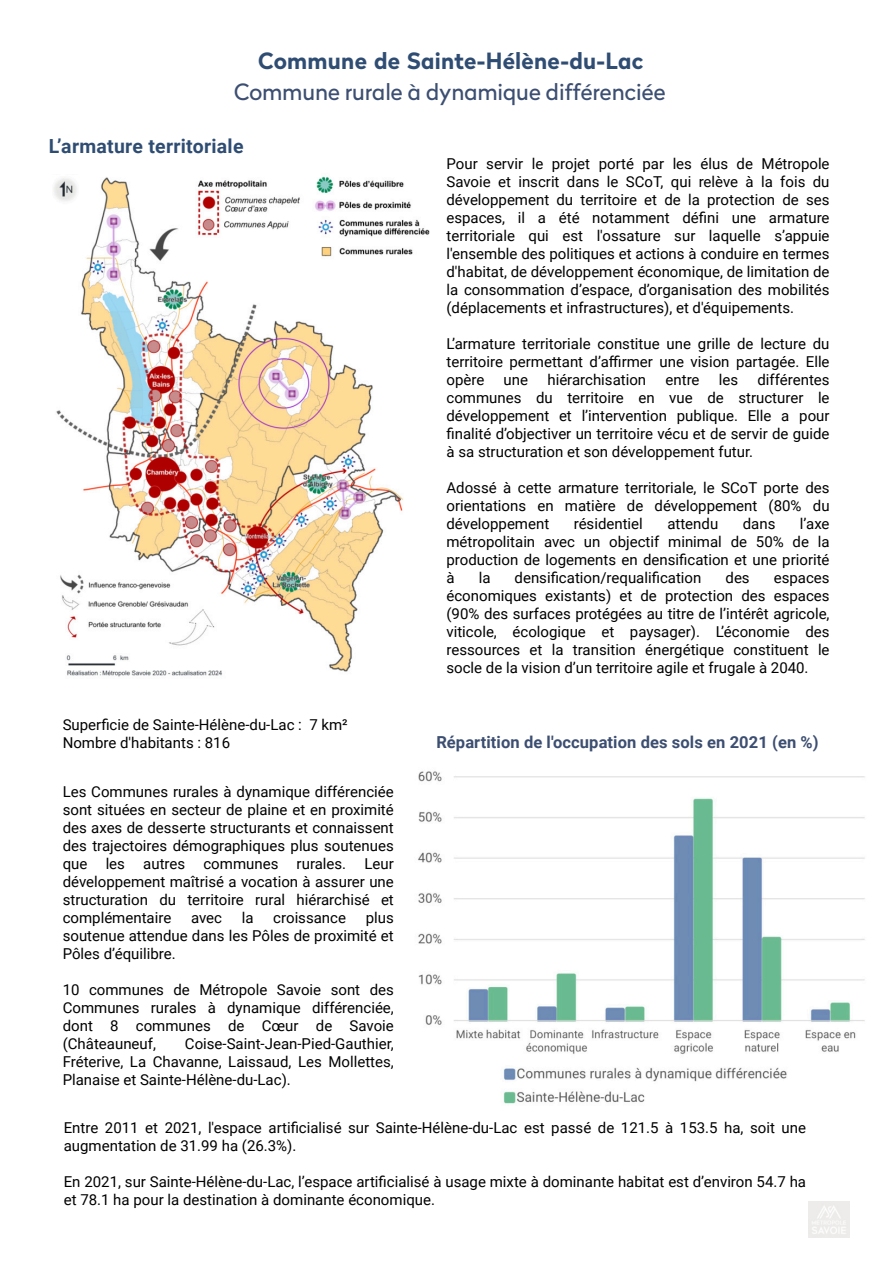
<style>
.page{position:relative;width:893px;height:1263px;background:#fff}
.page>*{position:absolute;margin:0;border:0;box-sizing:border-box;transform-origin:0 0}
.t1{font:22.35px "Radikal";letter-spacing:-.005em;color:#3c4e71}
.t2{font:700 22.35px "Radikal";letter-spacing:.01em;color:#2f4d73}
.t3{font:700 19.5px "Roboto";letter-spacing:.015em;color:#2f4d73}
.t4{font:700 16.5px "Roboto";letter-spacing:.005em;color:#3c4e71}
.t5{font:15px/18px "Roboto";color:#000;text-align:justify}
</style>
<div class="page">
<img style="left:53px;top:176px;width:377px;height:501px">
<img style="left:808px;top:1202px;width:41px;height:35px">
<img style="left:418px;top:771px;width:447px;height:333px">
<h1 class="t2" style="left:258px;top:52px;width:387px">Commune de Sainte-Hélène-du-Lac</h1>
<h1 class="t1" style="left:234px;top:83px;width:433px">Commune rurale à dynamique différenciée</h1>
<h2 class="t3" style="left:49px;top:132px;width:196px">L’armature territoriale</h2>
<p class="t5" style="left:63px;top:715px;width:286px">Superficie de Sainte-Hélène-du-Lac : 7 km²<br>Nombre d'habitants : 816</p>
<p class="t5" style="left:63px;top:782px;width:332px">Les Communes rurales à dynamique différenciée sont situées en secteur de plaine et en proximité des axes de desserte structurants et connaissent des trajectoires démographiques plus soutenues que les autres communes rurales. Leur développement maîtrisé a vocation à assurer une structuration du territoire rural hiérarchisé et complémentaire</p>
<p class="t5" style="left:63px;top:908px;width:332px;text-indent:303px">plus soutenue attendue dans les Pôles de proximité et Pôles d’équilibre.</p>
<p class="t5" style="left:63px;top:980px;width:332px">10 communes de Métropole Savoie sont des Communes rurales à dynamique différenciée, dont 8 communes de Cœur de Savoie (Châteauneuf,</p>
<p class="t5" style="left:191px;top:908px;width:33px">avec</p>
<p class="t5" style="left:242px;top:908px;width:13px">la</p>
<p class="t5" style="left:273px;top:908px;width:74px">croissance</p>
<p class="t5" style="left:63px;top:1034px;width:332px;text-indent:122px">Coise-Saint-Jean-Pied-Gauthier, Fréterive, La Chavanne, Laissaud, Les Mollettes, Planaise et Sainte-Hélène-du-Lac).</p>
<p class="t5" style="left:446px;top:154px;width:384px">Pour servir le projet porté par les élus de Métropole Savoie et inscrit dans le SCoT, qui relève à la fois du développement du territoire et de la protection de ses espaces, il a été notamment défini une armature territoriale qui est l'ossature sur laquelle s’appuie l'ensemble des politiques et actions à conduire en termes d'habitat, de développement économique, de limitation de la consommation d’espace, d’organisation des mobilités (déplacements et infrastructures), et d'équipements.</p>
<p class="t5" style="left:446px;top:334px;width:384px">L’armature territoriale constitue une grille de lecture du territoire permettant d’afÏrmer une vision partagée. Elle opère</p>
<p class="t5" style="left:446px;top:370px;width:384px;text-indent:311px">différentes communes du territoire en vue de structurer le développement et l’intervention publique. Elle a pour finalité d’objectiver un territoire vécu et de servir de guide à sa structuration et son développement futur.</p>
<p class="t5" style="left:446px;top:478px;width:384px">Adossé à cette armature territoriale, le SCoT porte des orientations en matière de développement (80% du développement</p>
<p class="t5" style="left:503px;top:370px;width:26px">une</p>
<p class="t5" style="left:547px;top:370px;width:100px">hiérarchisation</p>
<p class="t5" style="left:665px;top:370px;width:36px">entre</p>
<p class="t5" style="left:718px;top:370px;width:21px">les</p>
<p class="t5" style="left:446px;top:514px;width:384px;text-indent:353px">l’axe métropolitain avec un objectif minimal de 50% de la production de logements en densification et une priorité à</p>
<p class="t5" style="left:573px;top:514px;width:71px">résidentiel</p>
<p class="t5" style="left:667px;top:514px;width:52px">attendu</p>
<p class="t5" style="left:742px;top:514px;width:34px">dans</p>
<p class="t5" style="left:478px;top:568px;width:13px">la</p>
<p class="t5" style="left:514px;top:568px;width:188px">densification/requalification</p>
<p class="t5" style="left:725px;top:568px;width:26px">des</p>
<p class="t5" style="left:446px;top:568px;width:384px;text-indent:327px">espaces économiques existants) et de protection des espaces (90% des surfaces protégées au titre de l’intérêt agricole, viticole, écologique et paysager). L’économie des ressources et la transition énergétique constituent le socle de la vision d’un territoire agile et frugale à 2040.</p>
<p class="t4" style="left:436px;top:730px;width:384px">Répartition de l'occupation des sols en 2021 (en %)</p>
<p class="t5" style="left:64px;top:1118px;width:743px">Entre 2011 et 2021, l'espace artificialisé sur Sainte-Hélène-du-Lac est passé de 121.5 à 153.5 ha, soit une augmentation de 31.99 ha (26.3%).</p>
<p class="t5" style="left:64px;top:1172px;width:743px">En 2021, sur Sainte-Hélène-du-Lac, l’espace artificialisé à usage mixte à dominante habitat est d’environ 54.7 ha et 78.1 ha pour la destination à dominante économique.</p>
</div>
